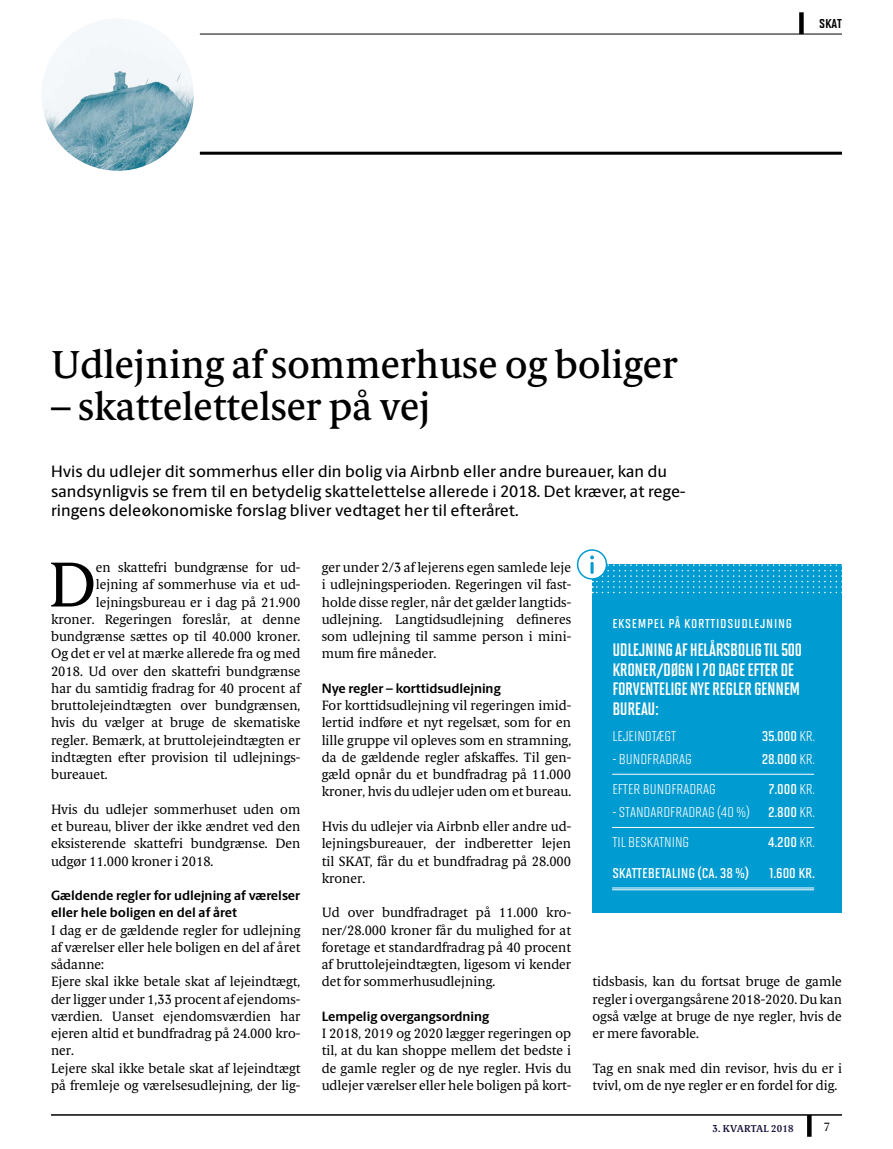
<style>
.page{position:relative;width:893px;height:1149px;background:#fff}
.page>*{position:absolute;margin:0;border:0;box-sizing:border-box;transform-origin:0 0}
.t1{font:63.45px "Berling Serif Text";color:#000}
.t2{font:500 39px "Berling Serif Text";color:#000}
.t3{font:18px/19.5px "Solano Gothic MVB Bd Cap";letter-spacing:-.02em;color:#fff}
.t4{font:500 16.5px/19.5px "Berling Sans";color:#000}
.t5{font:16.5px/30.8px "Solano Gothic MVB Rg SC";color:#fff}
.t6{font:16.5px/30.8px "Solano Gothic MVB Sb SC";color:#fff;text-align:right}
.t7{font:15px "Solano Gothic MVB Sb SC";letter-spacing:.05em;color:#fff}
.t8{font:15px "Solano Gothic MVB Bd SC";color:#000}
.t9{font:13.5px/17.2px "Berling Serif Text";color:#000;text-align:justify}
.t10{font:700 13.5px/17.2px "Berling Sans";color:#000}
.t11{font:12px "Berling Serif Text";color:#000}
.t12{font:600 10.2px "Berling Serif Text";letter-spacing:.02em;color:#131139}
.s1{font-family:"Solano Gothic MVB Rg SC"}
.s2{font-family:"Solano Gothic MVB Sb SC"}
</style>
<div class="page">
<div style="left:807px;top:1114px;width:5px;height:22px;background:#000"></div>
<hr style="left:200px;top:34px;width:642px;height:1px;background:#000">
<hr style="left:200px;top:152px;width:642px;height:3px;background:#000">
<div style="left:799px;top:12px;width:5px;height:22px;background:#000"></div>
<hr style="left:51px;top:1114px;width:791px;height:1px;background:#000">
<div style="left:592px;top:564px;width:250px;height:348px;background:#009bd0"></div>
<div style="left:577px;top:549px;width:30px;height:30px;border:2px solid #009bd0;border-radius:50%"></div>
<svg style="left:590px;top:555px;width:246px;height:38px"></svg>
<svg style="left:590px;top:561px;width:4px;height:12px"></svg>
<img style="left:41px;top:18px;width:153px;height:153px;border-radius:76px">
<hr style="left:612px;top:773px;width:202px;height:1px;background:#fff">
<hr style="left:612px;top:826px;width:202px;height:1px;background:#fff">
<hr style="left:612px;top:887px;width:202px;height:1px;background:#fff">
<hr style="left:612px;top:889px;width:202px;height:1px;background:#fff">
<h2 class="t2" style="left:51px;top:341px;width:628px">Udlejning af sommerhuse og boliger</h2>
<h2 class="t2" style="left:51px;top:383px;width:381px">– skattelettelser på vej</h2>
<p class="t4" style="left:51px;top:462px;width:636px">Hvis du udlejer dit sommerhus eller din bolig via Airbnb eller andre bureauer, kan du sandsynligvis se frem til en betydelig skattelettelse allerede i 2018. Det kræver, at rege&shy;ringens deleøkonomiske forslag bliver vedtaget her til efteråret.</p>
<p class="t8" style="left:819px;top:15px;width:24px">skat</p>
<h1 class="t1" style="left:49px;top:545px;width:49px">D</h1>
<p class="t9" style="left:96px;top:558px;width:206px">en skattefri bundgrænse for ud-</p>
<p class="t9" style="left:96px;top:575px;width:206px">lejning af sommerhuse via et ud-</p>
<p class="t9" style="left:96px;top:593px;width:206px">lejningsbureau er i dag på 21.900</p>
<p class="t9" style="left:51px;top:610px;width:251px">kroner. Regeringen foreslår, at denne</p>
<p class="t9" style="left:51px;top:627px;width:251px">bundgrænse sættes op til 40.000 kroner.</p>
<p class="t9" style="left:51px;top:644px;width:251px">Og det er vel at mærke allerede fra og med</p>
<p class="t9" style="left:51px;top:662px;width:251px">2018. Ud over den skattefri bundgrænse</p>
<p class="t9" style="left:51px;top:679px;width:251px">har du samtidig fradrag for 40 procent af</p>
<p class="t9" style="left:51px;top:696px;width:251px">bruttolejeindtægten over bundgrænsen,</p>
<p class="t9" style="left:51px;top:713px;width:251px">hvis du vælger at bruge de skematiske</p>
<p class="t9" style="left:51px;top:731px;width:251px">regler. Bemærk, at bruttolejeindtægten er</p>
<p class="t9" style="left:51px;top:748px;width:251px">indtægten efter provision til udlejnings-</p>
<p class="t9" style="left:51px;top:765px;width:58px">bureauet.</p>
<p class="t9" style="left:51px;top:800px;width:251px">Hvis du udlejer sommerhuset uden om et bureau, bliver der ikke ændret ved den eksisterende skattefri bundgrænse. Den udgør 11.000 kroner i 2018.</p>
<p class="t10" style="left:51px;top:886px;width:251px">Gældende regler for udlejning af værelser eller hele boligen en del af året</p>
<p class="t9" style="left:51px;top:920px;width:251px;text-align:left">I dag er de gældende regler for udlejning af værelser eller hele boligen en del af året sådanne:<br>Ejere skal ikke betale skat af lejeindtægt, der ligger under 1,33 procent af ejendoms&shy;værdien. Uanset ejendomsværdien har ejeren altid et bundfradrag på 24.000 kro&shy;ner.<br>Lejere skal ikke betale skat af lejeindtægt på fremleje og værelsesudlejning, der lig-</p>
<p class="t9" style="left:322px;top:558px;width:251px">ger under 2/3 af lejerens egen samlede leje i udlejningsperioden. Regeringen vil fast&shy;holde disse regler, når det gælder langtids&shy;udlejning. Langtidsudlejning defineres som udlejning til samme person i mini&shy;mum fire måneder.</p>
<p class="t10" style="left:322px;top:679px;width:180px">Nye regler – korttidsudlejning</p>
<p class="t9" style="left:322px;top:696px;width:251px">For korttidsudlejning vil regeringen imid&shy;lertid indføre et nyt regelsæt, som for en lille gruppe vil opleves som en stramning, da de gældende regler afskaffes. Til gen&shy;gæld opnår du et bundfradrag på 11.000 kroner, hvis du udlejer uden om et bureau.</p>
<p class="t9" style="left:322px;top:817px;width:251px">Hvis du udlejer via Airbnb eller andre ud&shy;lejningsbureauer, der indberetter lejen til SKAT, får du et bundfradrag på 28.000 kroner.</p>
<p class="t9" style="left:322px;top:903px;width:251px">Ud over bundfradraget på 11.000 kro&shy;ner/28.000 kroner får du mulighed for at foretage et standardfradrag på 40 procent af bruttolejeindtægten, ligesom vi kender det for sommerhusudlejning.</p>
<p class="t10" style="left:322px;top:1007px;width:169px">Lempelig overgangsordning</p>
<p class="t9" style="left:322px;top:1024px;width:251px">I 2018, 2019 og 2020 lægger regeringen op til, at du kan shoppe mellem det bedste i de gamle regler og de nye regler. Hvis du udlejer værelser eller hele boligen på kort-</p>
<p class="t7" style="left:612px;top:614px;width:181px">EKSEMPEL PÅ KORTTIDSUDLEJNING</p>
<h3 class="t3" style="left:612px;top:640px;width:191px">UDLEJNING AF HELÅRSBOLIG TIL 500<br>KRONER/DØGN I 70 DAGE EFTER DE<br>FORVENTELIGE NYE REGLER GENNEM<br>BUREAU:</h3>
<p class="t5" style="left:612px;top:720px;width:65px">LEJEINDTÆGT</p>
<p class="t6" style="left:762px;top:720px;width:55px">35.000 <span class="s1">KR.</span></p>
<p class="t5" style="left:612px;top:742px;width:81px">- BUNDFRADRAG</p>
<p class="t6" style="left:762px;top:742px;width:55px">28.000 <span class="s1">KR.</span></p>
<p class="t5" style="left:612px;top:773px;width:105px">EFTER BUNDFRADRAG</p>
<p class="t6" style="left:768px;top:773px;width:48px">7.000 <span class="s1">KR.</span></p>
<p class="t5" style="left:612px;top:795px;width:204px">- STANDARDFRADRAG (40 %) <span class="s2">2.800</span> KR.<br>TIL BESKATNING</p>
<p class="t6" style="left:612px;top:826px;width:204px">4.200 <span class="s1">KR.<br></span>SKATTEBETALING (CA. 38 %) 1.600 KR.</p>
<p class="t9" style="left:592px;top:972px;width:251px">tidsbasis, kan du fortsat bruge de gamle regler i overgangsårene 2018-2020. Du kan også vælge at bruge de nye regler, hvis de er mere favorable.</p>
<p class="t9" style="left:592px;top:1059px;width:251px">Tag en snak med din revisor, hvis du er i tvivl, om de nye regler er en fordel for dig.</p>
<p class="t12" style="left:713px;top:1121px;width:83px">3. KVARTAL 2018</p>
<p class="t11" style="left:824px;top:1119px;width:8px">7</p>
</div>
